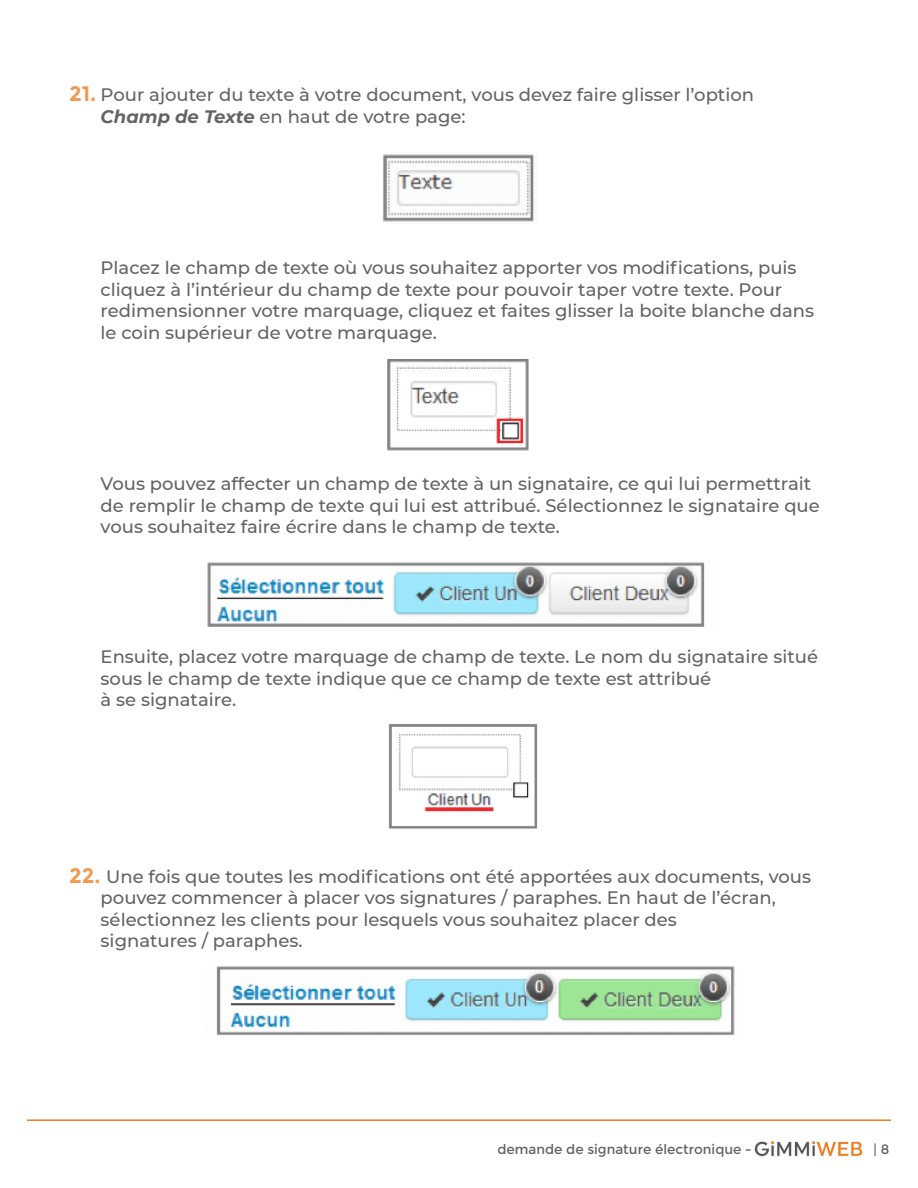
<style>
.page{position:relative;width:918px;height:1188px;background:#fff}
.page>*{position:absolute;margin:0;border:0;box-sizing:border-box;transform-origin:0 0}
.texte{font:500 18px/21.6px "Montserrat";color:#636366}
.Titre_1{font:500 18px/21.6px "Montserrat";color:#636366}
.t1{font:13.5px "Montserrat";color:#636366}
.s1{font-weight:700;font-size:21px;color:#f19a53}
.s2{font-weight:700;font-style:italic}
</style>
<div class="page">
<img style="left:754px;top:1141px;width:109px;height:16px">
<hr style="left:27px;top:1119px;width:864px;height:2px;background:#ec7e23">
<img style="left:383px;top:154px;width:151px;height:68px">
<img style="left:387px;top:360px;width:142px;height:91px">
<img style="left:207px;top:562px;width:498px;height:65px">
<img style="left:388px;top:724px;width:150px;height:105px">
<img style="left:216px;top:966px;width:519px;height:70px">
<p class="Titre_1" style="left:101px;top:83px;width:655px;text-indent:-32px"><span class="s1">21.</span> Pour ajouter du texte à votre document, vous devez faire glisser l’option<br><span class="s2">Champ de Texte</span> en haut de votre page:</p>
<p class="texte" style="left:101px;top:256px;width:715px">Placez le champ de texte où vous souhaitez apporter vos modifications, puis cliquez à l’intérieur du champ de texte pour pouvoir taper votre texte. Pour redimensionner votre marquage, cliquez et faites glisser la boite blanche dans le coin supérieur de votre marquage.</p>
<p class="texte" style="left:101px;top:472px;width:721px">Vous pouvez affecter un champ de texte à un signataire, ce qui lui permettrait de remplir le champ de texte qui lui est attribué. Sélectionnez le signataire que vous souhaitez faire écrire dans le champ de texte.</p>
<p class="texte" style="left:101px;top:645px;width:719px">Ensuite, placez votre marquage de champ de texte. Le nom du signataire situé</p>
<p class="texte" style="left:101px;top:667px;width:612px">sous le champ de texte indique que ce champ de texte est attribué</p>
<p class="texte" style="left:101px;top:688px;width:137px">à se signataire.</p>
<p class="Titre_1" style="left:69px;top:865px;width:744px;text-align:center"><span class="s1">22.</span> Une fois que toutes les modifications ont été apportées aux documents, vous pouvez commencer à placer vos signatures / paraphes. En haut de l’écran,</p>
<p class="Titre_1" style="left:101px;top:908px;width:578px">sélectionnez les clients pour lesquels vous souhaitez placer des</p>
<p class="Titre_1" style="left:101px;top:929px;width:203px">signatures / paraphes.</p>
<p class="t1" style="left:497px;top:1141px;width:256px">demande de signature électronique -</p>
<p class="t1" style="left:874px;top:1141px;width:17px">| 8</p>
</div>
